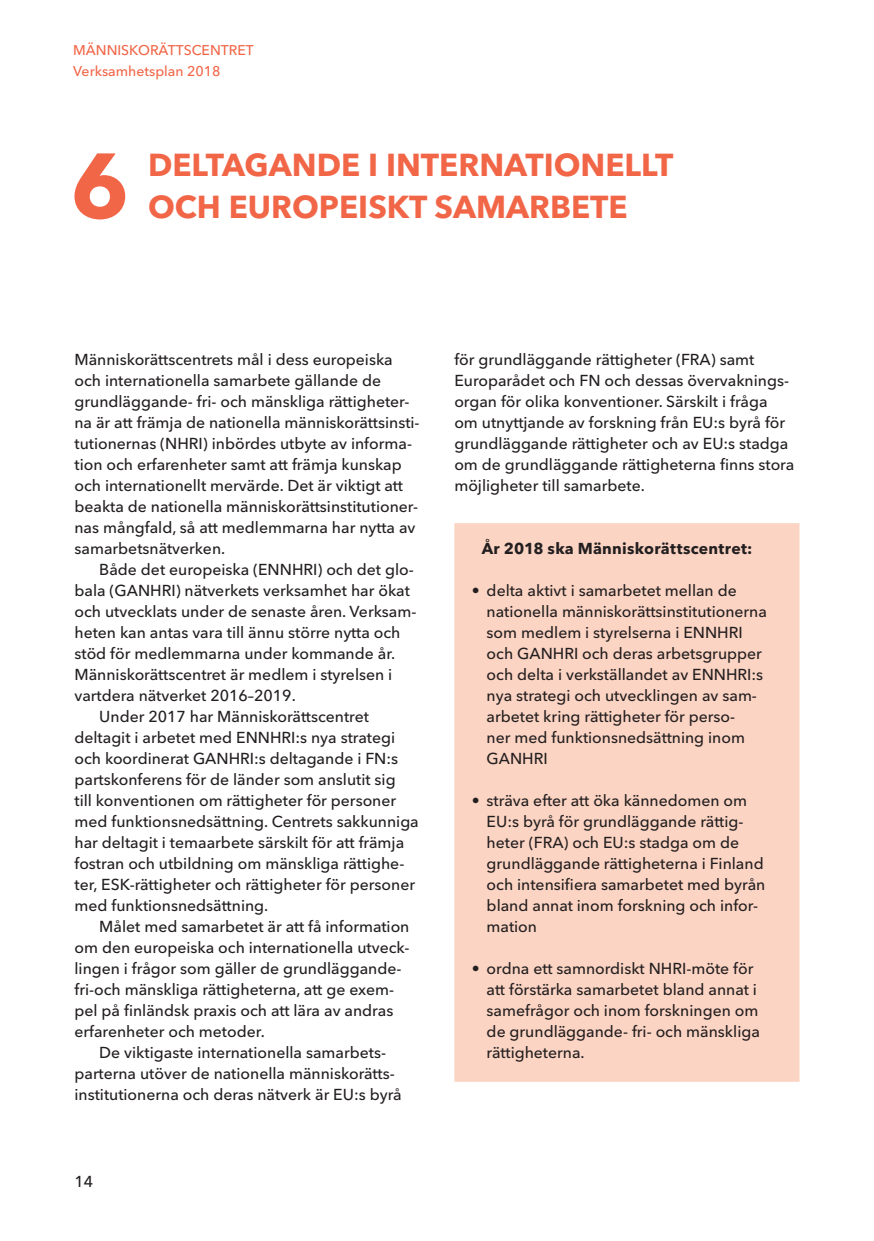
<style>
.page{position:relative;width:874px;height:1241px;background:#fff}
.page>*{position:absolute;margin:0;border:0;box-sizing:border-box;transform-origin:0 0}
.aloitusotsikko{font:700 90.83px "Avenir Next LT Pro";color:#f26648}
.aloitusotsikko-2{font:700 31.5px/42px "Avenir Next LT Pro";color:#f26648}
.leipis_suomi{font:500 15.75px/21px "Avenir Next LT Pro";color:#231f20}
.leipis_1__rivi_suomi{font:500 15.75px/21px "Avenir Next LT Pro";color:#231f20}
.leipis_1__rivi_laati{font:700 15.75px "Avenir Next LT Pro";letter-spacing:.015em;color:#231f20}
.t1{font:500 14px/21px "Avenir Next LT Pro";color:#f26648}
</style>
<div class="page">
<div style="left:454px;top:523px;width:345px;height:558px;background:#fcd4c3"></div>
<p class="t1" style="left:73px;top:40px;width:182px">MÄNNISKORÄTTSCENTRET<br>Verksamhetsplan 2018</p>
<p class="aloitusotsikko" style="left:71px;top:130px;width:60px">6</p>
<p class="aloitusotsikko-2" style="left:148px;top:143px;width:526px">DELTAGANDE I INTERNATIONELLT<br>OCH EUROPEISKT SAMARBETE</p>
<p class="leipis_1__rivi_suomi" style="left:74px;top:349px;width:346px">Människorättscentrets mål i dess europeiska och internationella samarbete gällande de grundläggande- fri- och mänskliga rättigheter&shy;na är att främja de nationella människorättsinsti&shy;tutionernas (NHRI) inbördes utbyte av informa&shy;tion och erfarenheter samt att främja kunskap och internationellt mervärde. Det är viktigt att beakta de nationella människorättsinstitutioner&shy;nas mångfald, så att medlemmarna har nytta av samarbetsnätverken.</p>
<p class="leipis_suomi" style="left:74px;top:559px;width:343px;text-indent:25px">Både det europeiska (ENNHRI) och det glo&shy;bala (GANHRI) nätverkets verksamhet har ökat och utvecklats under de senaste åren. Verksam&shy;heten kan antas vara till ännu större nytta och stöd för medlemmarna under kommande år.<br>Människorättscentret är medlem i styrelsen i vartdera nätverket 2016–2019.</p>
<p class="leipis_suomi" style="left:74px;top:706px;width:345px;text-indent:25px">Under 2017 har Människorättscentret deltagit i arbetet med ENNHRI:s nya strategi och koordinerat GANHRI:s deltagande i FN:s partskonferens för de länder som anslutit sig<br>till konventionen om rättigheter för personer med funktionsnedsättning. Centrets sakkunniga har deltagit i temaarbete särskilt för att främja fostran och utbildning om mänskliga rättighe&shy;ter, ESK-rättigheter och rättigheter för personer med funktionsnedsättning.</p>
<p class="leipis_suomi" style="left:74px;top:916px;width:336px;text-indent:25px">Målet med samarbetet är att få information om den europeiska och internationella utveck&shy;lingen i frågor som gäller de grundläggande&shy;fri-och mänskliga rättigheterna, att ge exem&shy;pel på finländsk praxis och att lära av andras erfarenheter och metoder.</p>
<p class="leipis_suomi" style="left:74px;top:1042px;width:328px;text-align:center">De viktigaste internationella samarbets&shy;parterna utöver de nationella människorätts&shy;institutionerna och deras nätverk är EU:s byrå</p>
<p class="leipis_1__rivi_suomi" style="left:74px;top:1170px;width:20px">14</p>
<p class="leipis_suomi" style="left:454px;top:349px;width:341px">för grundläggande rättigheter (FRA) samt Europarådet och FN och dessas övervaknings&shy;organ för olika konventioner. Särskilt i fråga om utnyttjande av forskning från EU:s byrå för grundläggande rättigheter och av EU:s stadga om de grundläggande rättigheterna finns stora möjligheter till samarbete.</p>
<p class="leipis_1__rivi_laati" style="left:481px;top:538px;width:272px">År 2018 ska Människorättscentret:</p>
<p class="leipis_1__rivi_suomi" style="left:486px;top:580px;width:282px;text-indent:-15px">• delta aktivt i samarbetet mellan de nationella människorättsinstitutionerna som medlem i styrelserna i ENNHRI och GANHRI och deras arbetsgrupper och delta i verkställandet av ENNHRI:s nya strategi och utvecklingen av sam&shy;arbetet kring rättigheter för perso-<br>ner med funktionsnedsättning inom GANHRI</p>
<p class="leipis_1__rivi_suomi" style="left:486px;top:790px;width:280px;text-indent:-15px">• sträva efter att öka kännedomen om<br>EU:s byrå för grundläggande rättig&shy;heter (FRA) och EU:s stadga om de grundläggande rättigheterna i Finland och intensifiera samarbetet med byrån bland annat inom forskning och infor&shy;mation</p>
<p class="leipis_1__rivi_suomi" style="left:486px;top:958px;width:274px;text-indent:-15px">• ordna ett samnordiskt NHRI-möte för att förstärka samarbetet bland annat i samefrågor och inom forskningen om de grundläggande- fri- och mänskliga rättigheterna.</p>
</div>
